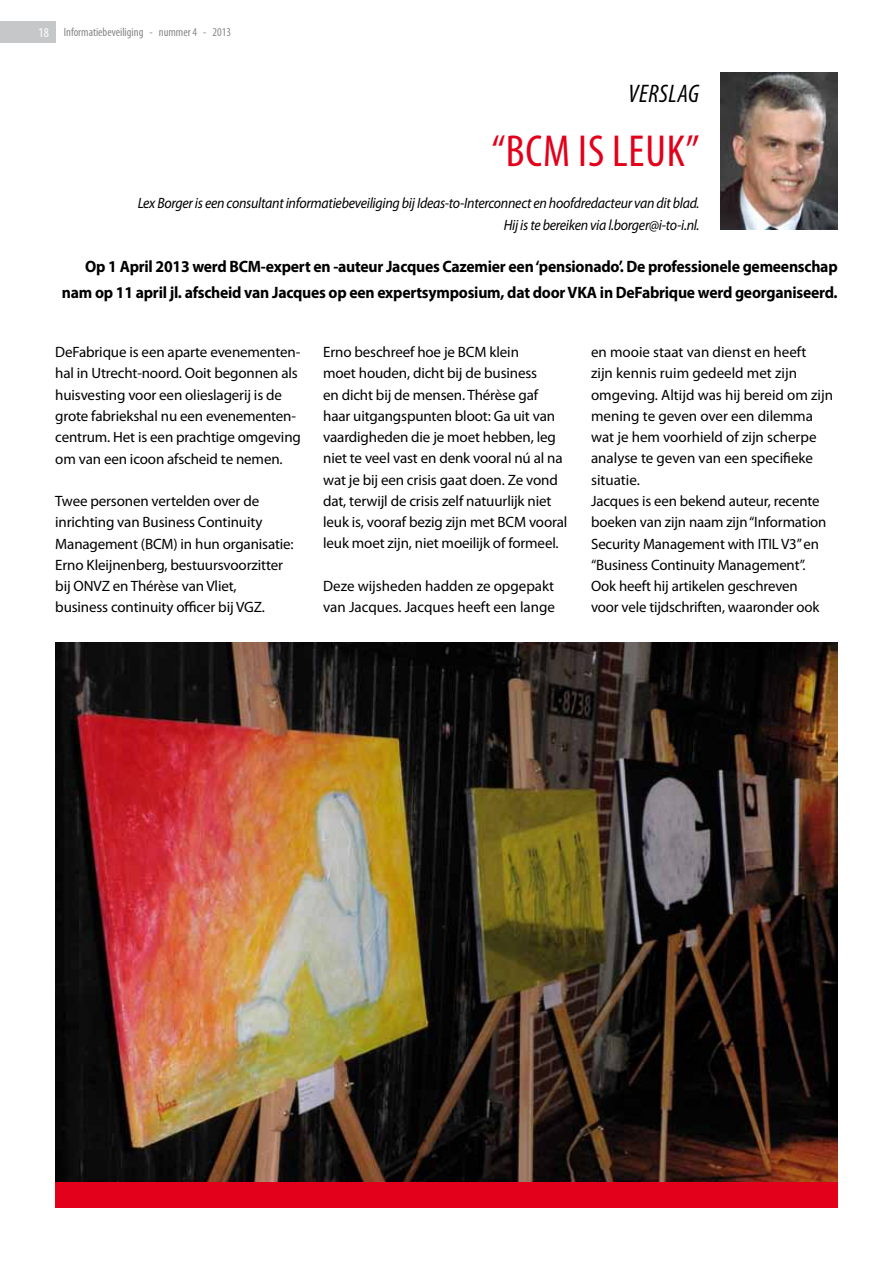
<style>
.page{position:relative;width:893px;height:1263px;background:#fff}
.page>*{position:absolute;margin:0;border:0;box-sizing:border-box;transform-origin:0 0}
.t1{font:condensed 45px "Myriad Pro";letter-spacing:.02em;color:#e2001a}
.t2{font:italic condensed 25.5px "Myriad Pro";letter-spacing:.02em;color:#000}
.t3{font:700 16.5px/25.5px "Myriad Pro";letter-spacing:-.015em;color:#000;text-align:right;scale:.95 1}
.t4{font:15px/21.3px "Myriad Pro";letter-spacing:-.01em;color:#000}
.t5{font:italic 15px/21.3px "Myriad Pro";letter-spacing:-.02em;color:#000;text-align:right;scale:.93 1}
.t6{font:condensed 12px "Myriad Pro";color:#87888a}
.s1{font-size:13.5px;color:#fff}
</style>
<div class="page">
<img style="left:55px;top:642px;width:783px;height:540px">
<div style="left:55px;top:1182px;width:783px;height:26px;background:#e2001a"></div>
<img style="left:721px;top:72px;width:117px;height:158px">
<div style="left:0;top:21px;width:55px;height:22px;background:#c6c7c8"></div>
<p class="t6" style="left:39px;top:25px;width:194px"><span class="s1">18</span> Informatiebeveiliging - nummer 4 - 2013</p>
<h2 class="t2" style="left:628px;top:78px;width:73px">VERSLAG</h2>
<h1 class="t1" style="left:492px;top:124px;width:209px">“BCM is leuk”</h1>
<p class="t5" style="left:138px;top:193px;width:606px">Lex Borger is een consultant informatiebeveiliging bij Ideas-to-Interconnect en hoofdredacteur van dit blad.<br>Hij is te bereiken via l.borger@i-to-i.nl.</p>
<p class="t3" style="left:62px;top:253px;width:818px">Op 1 April 2013 werd BCM-expert en -auteur Jacques Cazemier een ‘pensionado’. De professionele gemeenschap nam op 11 april jl. afscheid van Jacques op een expertsymposium, dat door VKA in DeFabrique werd georganiseerd.</p>
<p class="t4" style="left:55px;top:342px;width:247px">DeFabrique is een aparte evenementen&shy;hal in Utrecht-noord. Ooit begonnen als huisvesting voor een olieslagerij is de grote fabriekshal nu een evenementen&shy;centrum. Het is een prachtige omgeving om van een icoon afscheid te nemen.</p>
<p class="t4" style="left:55px;top:491px;width:240px">Twee personen vertelden over de inrichting van Business Continuity Management (BCM) in hun organisatie:<br>Erno Kleijnenberg, bestuursvoorzitter bij ONVZ en Thérèse van Vliet,<br>business continuity officer bij VGZ.</p>
<p class="t4" style="left:323px;top:342px;width:246px">Erno beschreef hoe je BCM klein<br>moet houden, dicht bij de business<br>en dicht bij de mensen. Thérèse gaf haar uitgangspunten bloot: Ga uit van vaardigheden die je moet hebben, leg niet te veel vast en denk vooral nú al na wat je bij een crisis gaat doen. Ze vond dat, terwijl de crisis zelf natuurlijk niet leuk is, vooraf bezig zijn met BCM vooral leuk moet zijn, niet moeilijk of formeel.</p>
<p class="t4" style="left:323px;top:576px;width:233px">Deze wijsheden hadden ze opgepakt van Jacques. Jacques heeft een lange</p>
<p class="t4" style="left:591px;top:342px;width:243px">en mooie staat van dienst en heeft<br>zijn kennis ruim gedeeld met zijn omgeving. Altijd was hij bereid om zijn mening te geven over een dilemma wat je hem voorhield of zijn scherpe analyse te geven van een specifieke situatie.<br>Jacques is een bekend auteur, recente boeken van zijn naam zijn “Information Security Management with ITIL V3” en “Business Continuity Management”.<br>Ook heeft hij artikelen geschreven<br>voor vele tijdschriften, waaronder ook</p>
</div>
